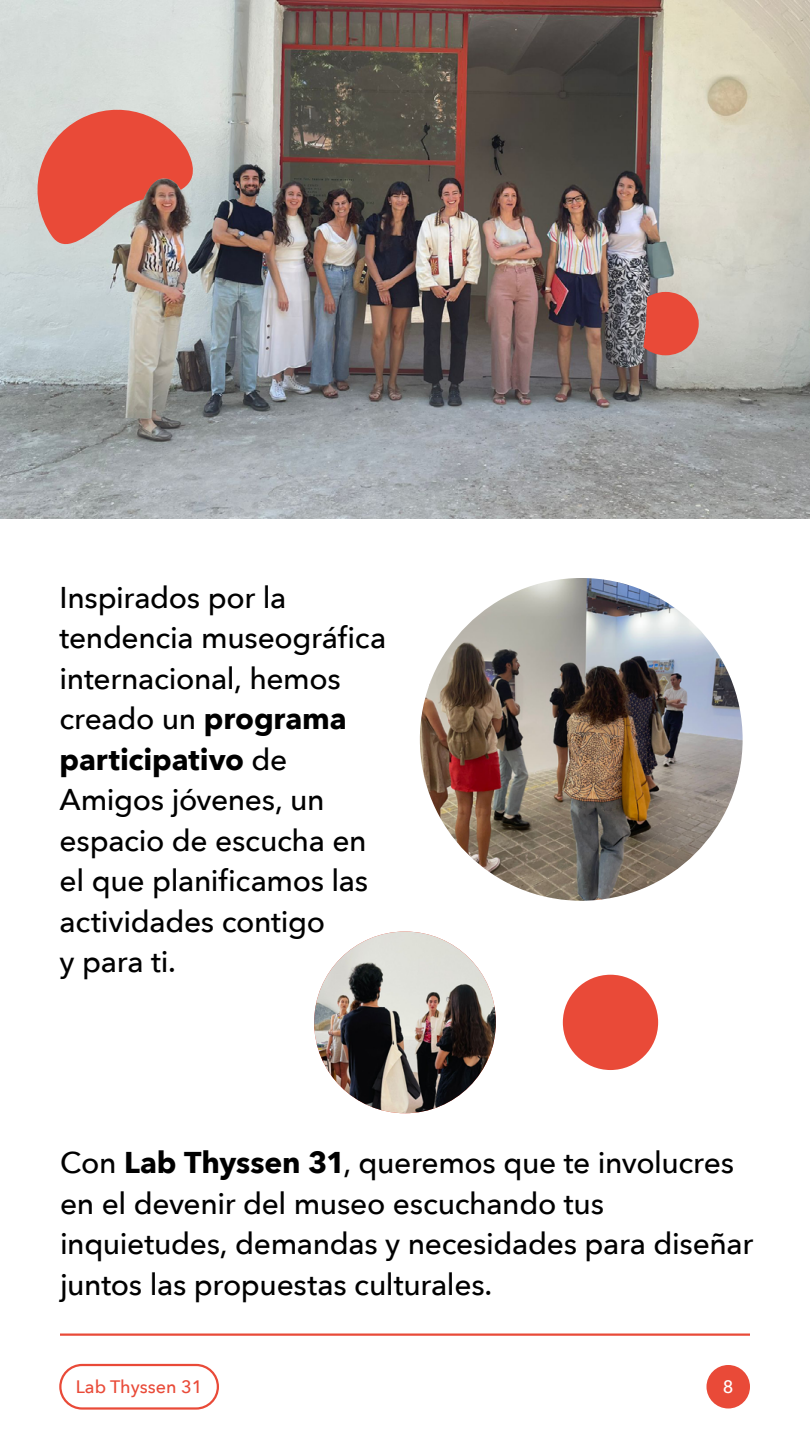
<style>
.page{position:relative;width:810px;height:1440px;background:#fff}
.page>*{position:absolute;margin:0;border:0;box-sizing:border-box;transform-origin:0 0}
.t1{font:500 30px/40.5px "Avenir Next";letter-spacing:-.015em;color:#000}
.t2{font:500 18px "Avenir Next";color:#e94a38}
.t3{font:500 18px "Avenir Next";color:#fff}
.s1{font-weight:700}
</style>
<div class="page">
<div style="left:706px;top:1365px;width:44px;height:43px;background:#e94a38;border-radius:50%"></div>
<hr style="left:60px;top:1334px;width:690px;height:2px;background:#e94a38">
<div style="left:59px;top:1364px;width:160px;height:46px;border:2px solid #e94a38;border-radius:22px"></div>
<img style="left:314px;top:931px;width:182px;height:182px;border-radius:91px">
<div style="left:563px;top:975px;width:95px;height:95px;background:#e94a38;border-radius:50%"></div>
<img style="left:0;top:0;width:810px;height:519px">
<img style="left:420px;top:578px;width:323px;height:323px;border-radius:161px">
<svg style="left:26px;top:99px;width:173px;height:151px;background:#de8579"></svg>
<img style="left:134px;top:178px;width:52px;height:89px">
<div style="left:632px;top:292px;width:67px;height:63px;background:#e94a38;border-radius:50%"></div>
<img style="left:610px;top:278px;width:37px;height:94px">
<p class="t1" style="left:60px;top:576px;width:328px">Inspirados por la tendencia museográfica internacional, hemos creado un <span class="s1">programa participativo</span> de<br>Amigos jóvenes, un espacio de escucha en el que planificamos las actividades contigo<br>y para ti.</p>
<p class="t1" style="left:60px;top:1142px;width:695px">Con <span class="s1">Lab Thyssen 31</span>, queremos que te involucres en el devenir del museo escuchando tus inquietudes, demandas y necesidades para diseñar juntos las propuestas culturales.</p>
<p class="t2" style="left:76px;top:1371px;width:128px">Lab Thyssen 31</p>
<p class="t3" style="left:723px;top:1371px;width:12px">8</p>
</div>
